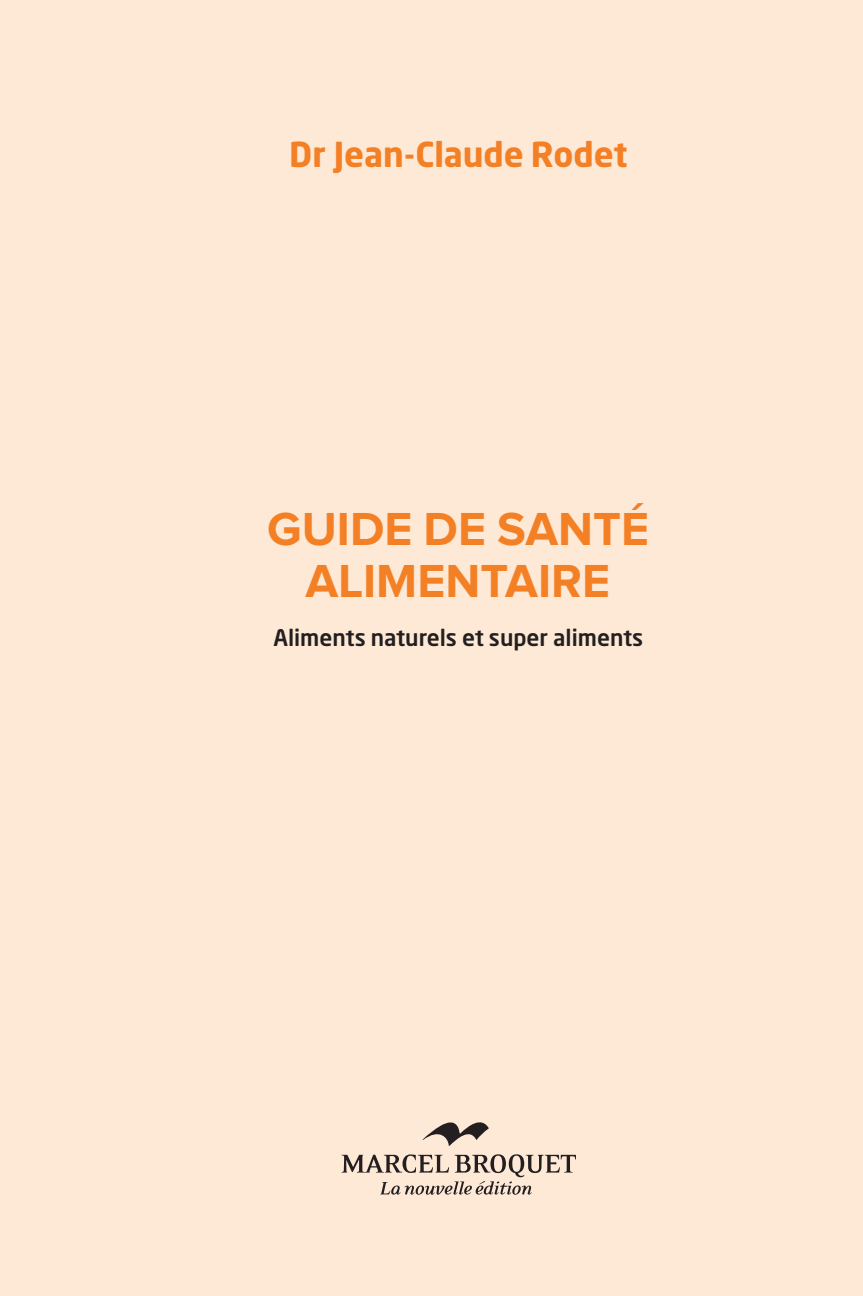
<style>
.page{position:relative;width:863px;height:1296px;background:#fff}
.page>*{position:absolute;margin:0;border:0;box-sizing:border-box;transform-origin:0 0}
.t1{font:700 48px/52px "Proxima Nova";color:#f48026;text-align:center}
.t2{font:700 34px "Neo Sans";letter-spacing:-.005em;color:#f48026}
.t3{font:500 22.6px "Neo Sans";color:#231f20}
</style>
<div class="page">
<div style="left:0;top:0;width:863px;height:1295px;background:#fee9d6"></div>
<svg style="left:422px;top:1122px;width:67px;height:24px"></svg>
<svg style="left:341px;top:1154px;width:235px;height:40px"></svg>
<h2 class="t2" style="left:289px;top:133px;width:340px">Dr Jean-Claude Rodet</h2>
<h1 class="t1" style="left:267px;top:505px;width:384px">GUIDE DE SANTÉ<br>ALIMENTAIRE</h1>
<p class="t3" style="left:273px;top:623px;width:371px">Aliments naturels et super aliments</p>
</div>
